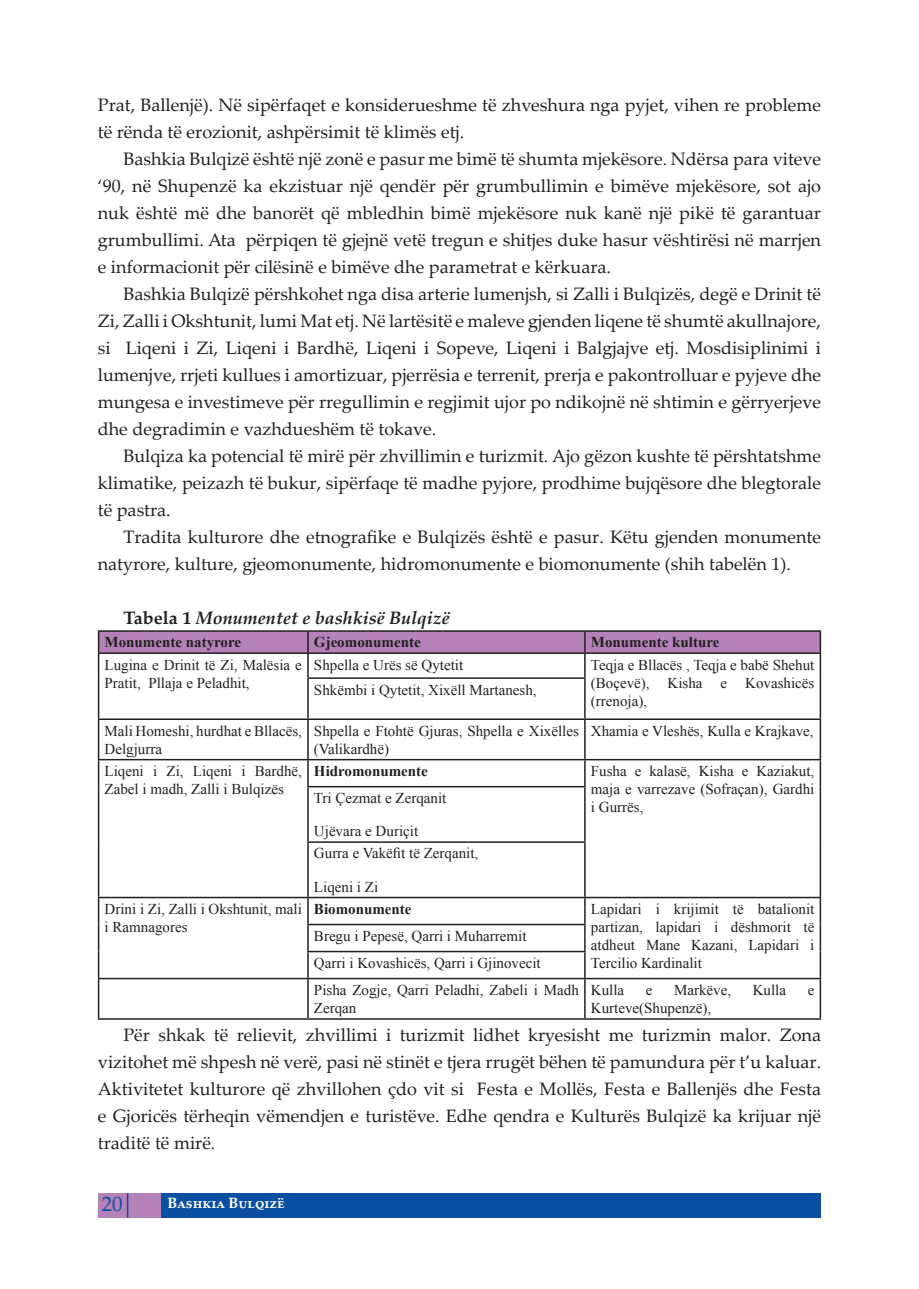
<style>
.page{position:relative;width:919px;height:1289px;background:#fff}
.page>*{position:absolute;margin:0;border:0;box-sizing:border-box;transform-origin:0 0}
.t1{font:21px "Palatino Linotype";color:#0a4fa2}
.teksti{font:18px/27px "Palatino Linotype";color:#231f20;text-align:justify}
.teksti-2{font:italic 700 18px "Palatino Linotype";color:#231f20}
.t2{font:15px/18px "Times New Roman";color:#231f20}
.t3{font:700 15px "Times New Roman";color:#231f20}
.t4{font:700 15px "Palatino Linotype";color:#fff}
.s1{font-style:normal}
</style>
<div class="page">
<div style="left:98px;top:1193px;width:64px;height:24px;background:#b482b9"></div>
<svg style="left:127px;top:1193px;width:1px;height:24px"></svg>
<div style="left:162px;top:1193px;width:659px;height:24px;background:#0a4fa2"></div>
<hr style="left:98px;top:630px;width:210px;height:1px;background:#231f20">
<hr style="left:308px;top:630px;width:277px;height:1px;background:#231f20">
<hr style="left:585px;top:630px;width:236px;height:1px;background:#231f20">
<hr style="left:819px;top:631px;width:2px;height:21px;background:#231f20">
<hr style="left:307px;top:679px;width:2px;height:39px;background:#231f20">
<hr style="left:584px;top:679px;width:1px;height:39px;background:#231f20">
<hr style="left:307px;top:720px;width:2px;height:39px;background:#231f20">
<hr style="left:584px;top:720px;width:1px;height:39px;background:#231f20">
<svg style="left:98px;top:760px;width:1px;height:26px"></svg>
<hr style="left:307px;top:760px;width:2px;height:26px;background:#231f20">
<svg style="left:584px;top:760px;width:1px;height:26px"></svg>
<hr style="left:819px;top:760px;width:2px;height:26px;background:#231f20">
<hr style="left:98px;top:786px;width:1px;height:56px;background:#231f20">
<hr style="left:307px;top:787px;width:2px;height:54px;background:#231f20">
<hr style="left:584px;top:787px;width:1px;height:54px;background:#231f20">
<hr style="left:819px;top:786px;width:2px;height:56px;background:#231f20">
<hr style="left:98px;top:842px;width:1px;height:54px;background:#231f20">
<hr style="left:307px;top:842px;width:2px;height:54px;background:#231f20">
<hr style="left:584px;top:842px;width:1px;height:54px;background:#231f20">
<hr style="left:819px;top:842px;width:2px;height:54px;background:#231f20">
<hr style="left:307px;top:898px;width:2px;height:25px;background:#231f20">
<hr style="left:307px;top:925px;width:2px;height:25px;background:#231f20">
<hr style="left:307px;top:952px;width:2px;height:25px;background:#231f20">
<svg style="left:584px;top:898px;width:1px;height:79px"></svg>
<hr style="left:98px;top:979px;width:1px;height:39px;background:#231f20">
<hr style="left:307px;top:979px;width:2px;height:39px;background:#231f20">
<hr style="left:584px;top:979px;width:1px;height:39px;background:#231f20">
<hr style="left:819px;top:979px;width:2px;height:39px;background:#231f20">
<hr style="left:98px;top:1018px;width:210px;height:1px;background:#231f20">
<hr style="left:308px;top:1018px;width:277px;height:1px;background:#231f20">
<hr style="left:585px;top:1018px;width:236px;height:1px;background:#231f20">
<svg style="left:98px;top:631px;width:722px;height:47px"></svg>
<hr style="left:98px;top:678px;width:1px;height:40px;background:#231f20">
<hr style="left:98px;top:652px;width:210px;height:2px;background:#231f20">
<hr style="left:308px;top:652px;width:277px;height:2px;background:#231f20">
<hr style="left:585px;top:652px;width:236px;height:2px;background:#231f20">
<hr style="left:819px;top:654px;width:2px;height:24px;background:#231f20">
<hr style="left:819px;top:678px;width:2px;height:40px;background:#231f20">
<hr style="left:307px;top:677px;width:278px;height:2px;background:#231f20">
<hr style="left:98px;top:720px;width:1px;height:39px;background:#231f20">
<hr style="left:98px;top:718px;width:210px;height:2px;background:#231f20">
<hr style="left:308px;top:718px;width:277px;height:2px;background:#231f20">
<hr style="left:585px;top:718px;width:236px;height:2px;background:#231f20">
<hr style="left:819px;top:720px;width:2px;height:39px;background:#231f20">
<hr style="left:98px;top:759px;width:210px;height:1px;background:#231f20">
<hr style="left:308px;top:759px;width:277px;height:1px;background:#231f20">
<hr style="left:585px;top:759px;width:236px;height:1px;background:#231f20">
<hr style="left:307px;top:786px;width:278px;height:1px;background:#231f20">
<hr style="left:307px;top:841px;width:278px;height:1px;background:#231f20">
<svg style="left:98px;top:898px;width:1px;height:79px"></svg>
<hr style="left:98px;top:896px;width:210px;height:2px;background:#231f20">
<hr style="left:308px;top:896px;width:277px;height:2px;background:#231f20">
<hr style="left:585px;top:896px;width:236px;height:2px;background:#231f20">
<hr style="left:819px;top:898px;width:2px;height:26px;background:#231f20">
<hr style="left:819px;top:924px;width:2px;height:27px;background:#231f20">
<hr style="left:819px;top:951px;width:2px;height:26px;background:#231f20">
<hr style="left:307px;top:923px;width:278px;height:2px;background:#231f20">
<hr style="left:307px;top:950px;width:278px;height:2px;background:#231f20">
<hr style="left:98px;top:977px;width:210px;height:2px;background:#231f20">
<hr style="left:308px;top:977px;width:277px;height:2px;background:#231f20">
<hr style="left:585px;top:977px;width:236px;height:2px;background:#231f20">
<p class="teksti" style="left:98px;top:91px;width:724px">Prat, Ballenjë). Në sipërfaqet e konsiderueshme të zhveshura nga pyjet, vihen re probleme të rënda të erozionit, ashpërsimit të klimës etj.</p>
<p class="teksti" style="left:98px;top:145px;width:724px;text-indent:26px">Bashkia Bulqizë është një zonë e pasur me bimë të shumta mjekësore. Ndërsa para viteve ‘90, në Shupenzë ka ekzistuar një qendër për grumbullimin e bimëve mjekësore, sot ajo nuk është më dhe banorët që mbledhin bimë mjekësore nuk kanë një pikë të garantuar grumbullimi. Ata përpiqen të gjejnë vetë tregun e shitjes duke hasur vështirësi në marrjen e informacionit për cilësinë e bimëve dhe parametrat e kërkuara.</p>
<p class="teksti" style="left:98px;top:280px;width:724px;text-indent:26px">Bashkia Bulqizë përshkohet nga disa arterie lumenjsh, si Zalli i Bulqizës, degë e Drinit të Zi, Zalli i Okshtunit, lumi Mat etj. Në lartësitë e maleve gjenden liqene të shumtë akullnajore, si Liqeni i Zi, Liqeni i Bardhë, Liqeni i Sopeve, Liqeni i Balgjajve etj. Mosdisiplinimi i lumenjve, rrjeti kullues i amortizuar, pjerrësia e terrenit, prerja e pakontrolluar e pyjeve dhe mungesa e investimeve për rregullimin e regjimit ujor po ndikojnë në shtimin e gërryerjeve dhe degradimin e vazhdueshëm të tokave.</p>
<p class="teksti" style="left:98px;top:442px;width:724px;text-indent:26px">Bulqiza ka potencial të mirë për zhvillimin e turizmit. Ajo gëzon kushte të përshtatshme klimatike, peizazh të bukur, sipërfaqe të madhe pyjore, prodhime bujqësore dhe blegtorale të pastra.</p>
<p class="teksti" style="left:98px;top:523px;width:724px;text-indent:26px">Tradita kulturore dhe etnografike e Bulqizës është e pasur. Këtu gjenden monumente natyrore, kulture, gjeomonumente, hidromonumente e biomonumente (shih tabelën 1).</p>
<p class="teksti-2" style="left:123px;top:605px;width:328px"><span class="s1">Tabela 1</span> Monumentet e bashkisë Bulqizë</p>
<p class="t3" style="left:105px;top:631px;width:138px">Monumente natyrore</p>
<p class="t3" style="left:314px;top:631px;width:108px">Gjeomonumente</p>
<p class="t3" style="left:591px;top:631px;width:130px">Monumente kulture</p>
<p class="t2" style="left:105px;top:655px;width:199px">Lugina e Drinit të Zi, Malësia e<br>Pratit, Pllaja e Peladhit,</p>
<p class="t2" style="left:314px;top:655px;width:151px">Shpella e Urës së Qytetit</p>
<p class="t2" style="left:591px;top:655px;width:225px;text-align:justify">Teqja e Bllacës , Teqja e babë Shehut (Boçevë), Kisha e Kovashicës (rrenoja),</p>
<p class="t2" style="left:314px;top:680px;width:224px">Shkëmbi i Qytetit, Xixëll Martanesh,</p>
<p class="t2" style="left:105px;top:721px;width:199px">Mali Homeshi, hurdhat e Bllacës,<br>Delgjurra</p>
<p class="t2" style="left:314px;top:721px;width:266px">Shpella e Ftohtë Gjuras, Shpella e Xixëlles (Valikardhë)</p>
<p class="t2" style="left:591px;top:721px;width:224px">Xhamia e Vleshës, Kulla e Krajkave,</p>
<p class="t2" style="left:105px;top:761px;width:199px">Liqeni i Zi, Liqeni i Bardhë,<br>Zabel i madh, Zalli i Bulqizës</p>
<p class="t3" style="left:314px;top:760px;width:115px">Hidromonumente</p>
<p class="t2" style="left:591px;top:761px;width:225px;text-align:justify">Fusha e kalasë, Kisha e Kaziakut, maja e varrezave (Sofraçan), Gardhi i Gurrës,</p>
<p class="t2" style="left:314px;top:788px;width:134px">Tri Çezmat e Zerqanit</p>
<p class="t2" style="left:314px;top:821px;width:106px">Ujëvara e Duriçit</p>
<p class="t2" style="left:314px;top:844px;width:166px">Gurra e Vakëfit të Zerqanit,</p>
<p class="t2" style="left:314px;top:877px;width:66px">Liqeni i Zi</p>
<p class="t2" style="left:105px;top:899px;width:199px">Drini i Zi, Zalli i Okshtunit, mali i Ramnagores</p>
<p class="t3" style="left:314px;top:898px;width:99px">Biomonumente</p>
<p class="t2" style="left:591px;top:899px;width:225px;text-align:justify">Lapidari i krijimit të batalionit partizan, lapidari i dëshmorit të atdheut Mane Kazani, Lapidari i Tercilio Kardinalit</p>
<p class="t2" style="left:314px;top:926px;width:214px">Bregu i Pepesë, Qarri i Muharremit</p>
<p class="t2" style="left:314px;top:953px;width:228px">Qarri i Kovashicës, Qarri i Gjinovecit</p>
<p class="t2" style="left:314px;top:980px;width:266px">Pisha Zogje, Qarri Peladhi, Zabeli i Madh<br>Zerqan</p>
<p class="t2" style="left:591px;top:980px;width:35px">Kulla</p>
<p class="t2" style="left:645px;top:980px;width:8px">e</p>
<p class="t2" style="left:674px;top:980px;width:59px">Markëve,</p>
<p class="t2" style="left:752px;top:980px;width:35px">Kulla</p>
<p class="t2" style="left:807px;top:980px;width:8px">e</p>
<p class="t2" style="left:591px;top:998px;width:122px">Kurteve(Shupenzë),</p>
<p class="teksti" style="left:98px;top:1020px;width:724px;text-indent:26px">Për shkak të relievit, zhvillimi i turizmit lidhet kryesisht me turizmin malor. Zona vizitohet më shpesh në verë, pasi në stinët e tjera rrugët bëhen të pamundura për t’u kaluar.<br>Aktivitetet kulturore që zhvillohen çdo vit si Festa e Mollës, Festa e Ballenjës dhe Festa e Gjoricës tërheqin vëmendjen e turistëve. Edhe qendra e Kulturës Bulqizë ka krijuar një traditë të mirë.</p>
<p class="t1" style="left:102px;top:1189px;width:22px">20</p>
<p class="t4" style="left:168px;top:1192px;width:119px">Bashkia Bulqizë</p>
</div>
